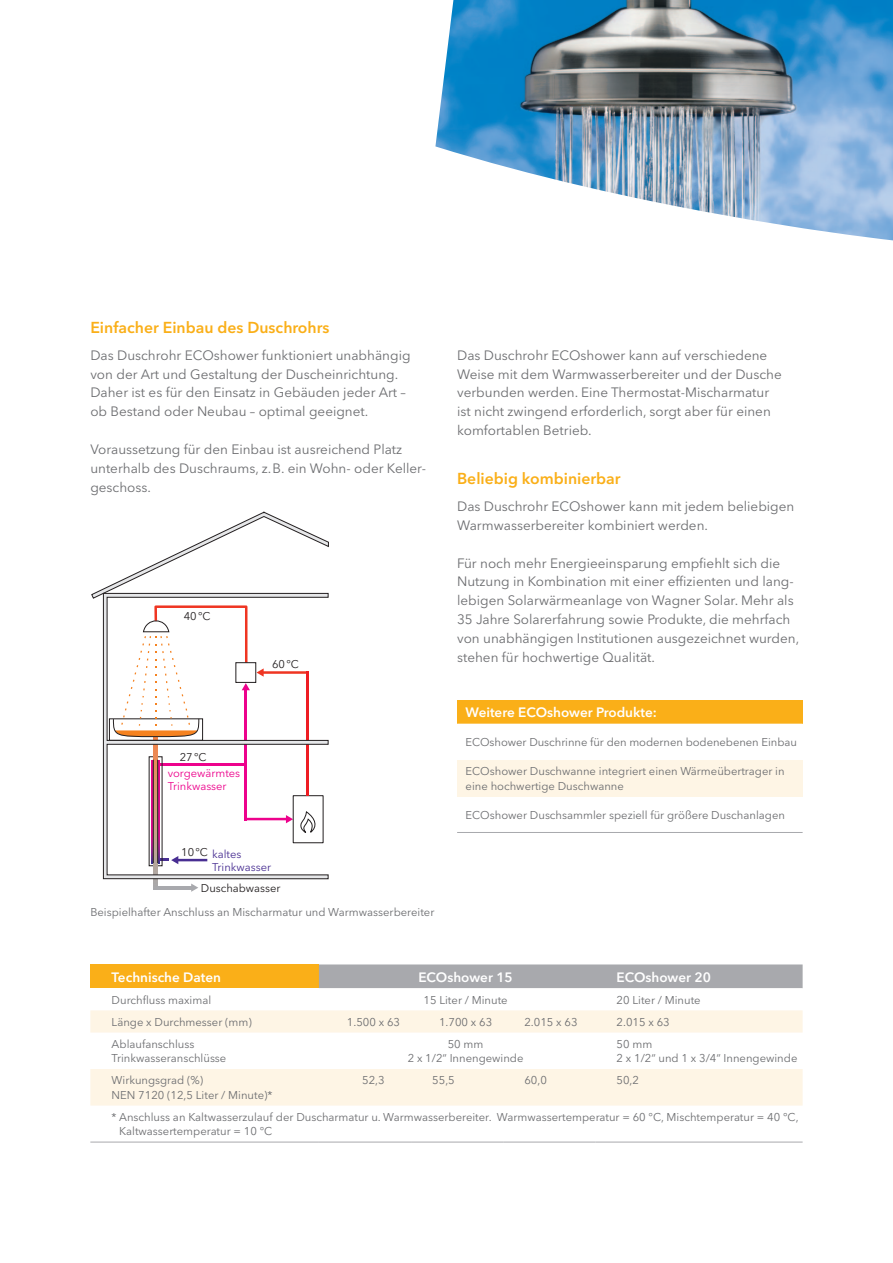
<style>
.page{position:relative;width:893px;height:1263px;background:#fff}
.page>*{position:absolute;margin:0;border:0;box-sizing:border-box;transform-origin:0 0}
.t1{font:600 15.75px "Avenir Next LT Pro";color:#faaf18}
.t2{font:13.5px/18.9px "Avenir Next LT Pro";color:#6c6d70}
.t3{font:600 13.5px "Avenir Next LT Pro";color:#fff}
.t4{font:11.25px/14.4px "Avenir Next LT Pro";color:#6c6d70}
.t5{font:11.1px "Avenir Next LT Pro";color:#231f20}
.t6{font:11.1px/13.2px "Avenir Next LT Pro";color:#ed028c}
.t7{font:11.1px/13.2px "Avenir Next LT Pro";color:#482e92}
</style>
<div class="page">
<img style="left:435px;top:0;width:458px;height:240px">
<svg style="left:154px;top:879px;width:4px;height:11px"></svg>
<hr style="left:157px;top:886px;width:34px;height:4px;background:#a8a9ad">
<svg style="left:191px;top:883px;width:7px;height:9px"></svg>
<svg style="left:91px;top:511px;width:238px;height:226px"></svg>
<svg style="left:103px;top:593px;width:226px;height:286px"></svg>
<hr style="left:153px;top:760px;width:1px;height:103px;background:#231f20">
<hr style="left:157px;top:760px;width:1px;height:103px;background:#231f20">
<div style="left:457px;top:700px;width:346px;height:24px;background:#faaf18"></div>
<svg style="left:457px;top:796px;width:346px;height:1px"></svg>
<div style="left:457px;top:760px;width:346px;height:36px;background:#fef5e5"></div>
<hr style="left:457px;top:832px;width:346px;height:1px;background:#a8a9ad">
<div style="left:90px;top:964px;width:229px;height:24px;background:#faaf18"></div>
<div style="left:319px;top:964px;width:484px;height:24px;background:#a8a9ad"></div>
<svg style="left:90px;top:1105px;width:713px;height:37px"></svg>
<svg style="left:90px;top:1010px;width:713px;height:95px;fill:#fef5e5"></svg>
<hr style="left:90px;top:1142px;width:229px;height:1px;background:#a8a9ad">
<hr style="left:319px;top:1142px;width:92px;height:1px;background:#a8a9ad">
<hr style="left:411px;top:1142px;width:92px;height:1px;background:#a8a9ad">
<hr style="left:503px;top:1142px;width:92px;height:1px;background:#a8a9ad">
<hr style="left:595px;top:1142px;width:208px;height:1px;background:#a8a9ad">
<p class="t1" style="left:90px;top:318px;width:241px">Einfacher Einbau des Duschrohrs</p>
<p class="t2" style="left:90px;top:345px;width:322px">Das Duschrohr ECOshower funktioniert unabhängig von der Art und Gestaltung der Duscheinrichtung.<br>Daher ist es für den Einsatz in Gebäuden jeder Art – ob Bestand oder Neubau – optimal geeignet.</p>
<p class="t2" style="left:90px;top:440px;width:337px">Voraussetzung für den Einbau ist ausreichend Platz unterhalb des Duschraums, z.B. ein Wohn- oder Keller&shy;geschoss.</p>
<p class="t5" style="left:184px;top:611px;width:28px">40 °C</p>
<p class="t5" style="left:272px;top:660px;width:28px">60 °C</p>
<p class="t5" style="left:180px;top:752px;width:28px">27 °C</p>
<p class="t6" style="left:168px;top:768px;width:74px">vorgewärmtes<br>Trinkwasser</p>
<p class="t5" style="left:181px;top:848px;width:28px">10 °C</p>
<p class="t7" style="left:212px;top:848px;width:60px">kaltes<br>Trinkwasser</p>
<p class="t5" style="left:201px;top:883px;width:81px">Duschabwasser</p>
<p class="t4" style="left:90px;top:905px;width:346px">Beispielhafter Anschluss an Mischarmatur und Warmwasserbereiter</p>
<p class="t2" style="left:457px;top:345px;width:326px">Das Duschrohr ECOshower kann auf verschiedene Weise mit dem Warmwasserbereiter und der Dusche verbunden werden. Eine Thermostat-Mischarmatur ist nicht zwingend erforderlich, sorgt aber für einen komfortablen Betrieb.</p>
<p class="t1" style="left:457px;top:469px;width:165px">Beliebig kombinierbar</p>
<p class="t2" style="left:457px;top:497px;width:339px">Das Duschrohr ECOshower kann mit jedem beliebigen<br>Warmwasserbereiter kombiniert werden.</p>
<p class="t2" style="left:457px;top:553px;width:344px">Für noch mehr Energieeinsparung empfiehlt sich die Nutzung in Kombination mit einer effizienten und lang&shy;lebigen Solarwärmeanlage von Wagner Solar. Mehr als 35 Jahre Solarerfahrung sowie Produkte, die mehrfach von unabhängigen Institutionen ausgezeichnet wurden, stehen für hochwertige Qualität.</p>
<p class="t3" style="left:466px;top:704px;width:193px">Weitere ECOshower Produkte:</p>
<p class="t4" style="left:466px;top:735px;width:333px">ECOshower Duschrinne für den modernen bodenebenen Einbau</p>
<p class="t4" style="left:466px;top:764px;width:320px">ECOshower Duschwanne integriert einen Wärmeübertrager in eine hochwertige Duschwanne</p>
<p class="t4" style="left:466px;top:807px;width:321px">ECOshower Duschsammler speziell für größere Duschanlagen</p>
<p class="t3" style="left:112px;top:968px;width:111px">Technische Daten</p>
<p class="t3" style="left:418px;top:968px;width:96px">ECOshower 15</p>
<p class="t3" style="left:617px;top:968px;width:96px">ECOshower 20</p>
<p class="t4" style="left:112px;top:992px;width:101px">Durchfluss maximal</p>
<p class="t4" style="left:424px;top:992px;width:86px">15 Liter / Minute</p>
<p class="t4" style="left:617px;top:992px;width:86px">20 Liter / Minute</p>
<p class="t4" style="left:112px;top:1014px;width:142px">Länge x Durchmesser (mm)</p>
<p class="t4" style="left:347px;top:1014px;width:55px">1.500 x 63</p>
<p class="t4" style="left:439px;top:1014px;width:55px">1.700 x 63</p>
<p class="t4" style="left:524px;top:1014px;width:55px">2.015 x 63</p>
<p class="t4" style="left:617px;top:1014px;width:55px">2.015 x 63</p>
<p class="t4" style="left:112px;top:1037px;width:116px">Ablaufanschluss<br>Trinkwasseranschlüsse</p>
<p class="t4" style="left:408px;top:1037px;width:117px;text-align:center">50 mm<br>2 x 1/2“ Innengewinde</p>
<p class="t4" style="left:617px;top:1037px;width:182px">50 mm<br>2 x 1/2“ und 1 x 3/4“ Innengewinde</p>
<p class="t4" style="left:112px;top:1073px;width:162px">Wirkungsgrad (%)<br>NEN 7120 (12,5 Liter / Minute)*</p>
<p class="t4" style="left:362px;top:1073px;width:24px">52,3</p>
<p class="t4" style="left:432px;top:1073px;width:24px">55,5</p>
<p class="t4" style="left:524px;top:1073px;width:24px">60,0</p>
<p class="t4" style="left:617px;top:1073px;width:24px">50,2</p>
<p class="t4" style="left:119px;top:1110px;width:681px;text-indent:-8px">* Anschluss an Kaltwasserzulauf der Duscharmatur u. Warmwasserbereiter. Warmwassertemperatur = 60 °C, Mischtemperatur = 40 °C,<br>Kaltwassertemperatur = 10 °C</p>
</div>
